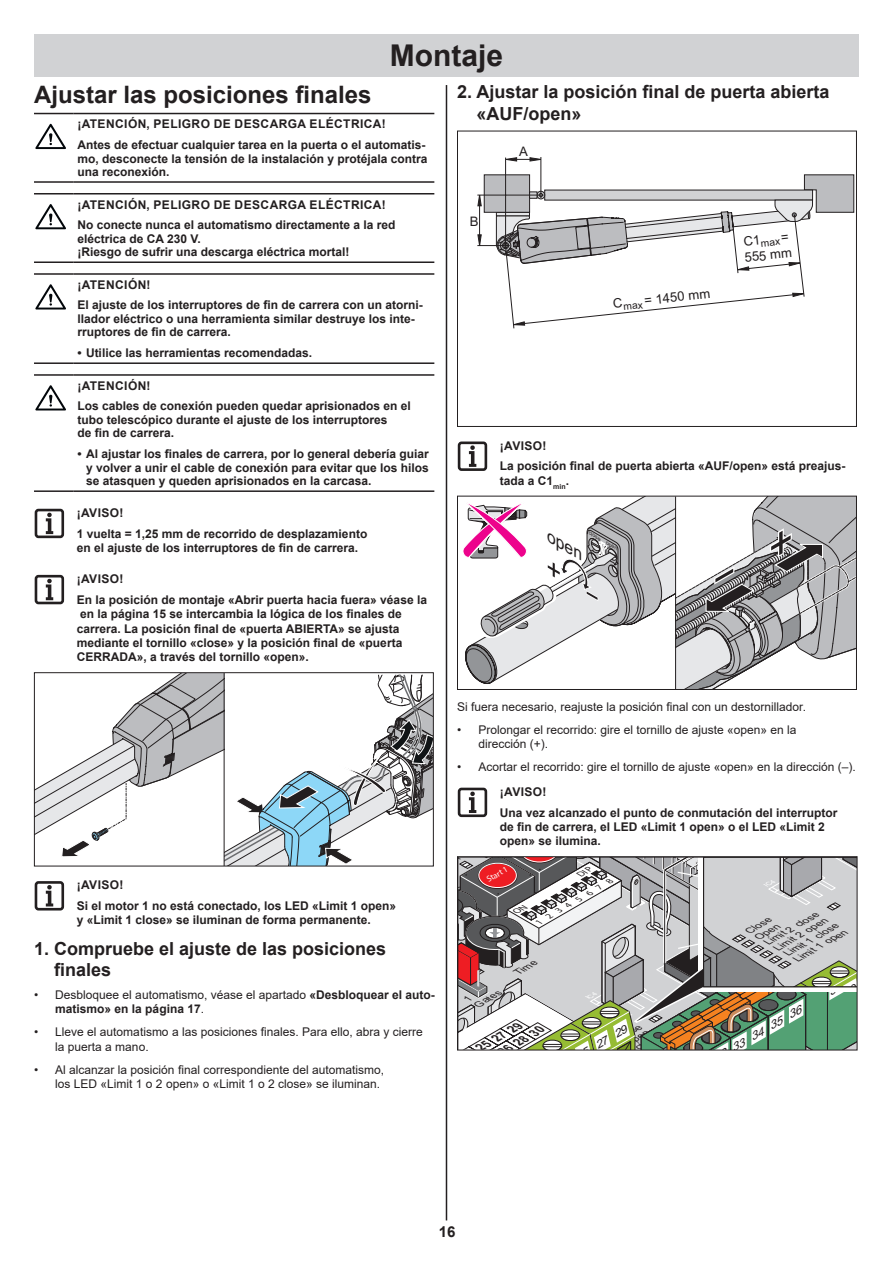
<style>
.page{position:relative;width:893px;height:1263px;background:#fff}
.page>*{position:absolute;margin:0;border:0;box-sizing:border-box;transform-origin:0 0}
.t1{font:700 30px "Arial";color:#231f20}
.t2{font:700 24px "Arial";color:#231f20}
.t3{font:700 18px/21.6px "Arial";color:#231f20}
.t4{font:italic 15.6px "Arial";color:#231f20;scale:1.16 1}
.t5{font:700 15px "Arial";color:#231f20}
.t6{font:13.05px "Arial";color:#231f20}
.t7{font:700 12px/20.7px "Arial";color:#231f20}
.t8{font:12px/14.4px "Arial";color:#231f20}
.t9{font:italic 700 11.4px "Arial";color:#231f20}
.t10{font:italic 10.8px "Arial";color:#231f20;scale:1.16 1}
.t11{font:italic 9.15px/9.1px "Arial";color:#231f20;scale:1.16 1}
.t12{font:8.4px "Myriad Pro";color:#fff}
.t13{font:italic 8.4px "Helvetica";color:#231f20;scale:1.16 1}
.t14{font:italic 5.1px "Arial";color:#231f20;scale:1.16 1}
.s1{font-weight:700}
</style>
<div class="page">
<div style="left:34px;top:34px;width:825px;height:43px;background:#d1d2d4"></div>
<hr style="left:446px;top:85px;width:1px;height:1135px;background:#231f20">
<hr style="left:73px;top:113px;width:361px;height:1px;background:#231f20">
<hr style="left:34px;top:113px;width:39px;height:1px;background:#231f20">
<hr style="left:34px;top:181px;width:39px;height:2px;background:#231f20">
<hr style="left:73px;top:181px;width:361px;height:2px;background:#231f20">
<hr style="left:73px;top:193px;width:361px;height:1px;background:#231f20">
<hr style="left:34px;top:193px;width:39px;height:1px;background:#231f20">
<hr style="left:34px;top:261px;width:39px;height:2px;background:#231f20">
<hr style="left:73px;top:261px;width:361px;height:2px;background:#231f20">
<hr style="left:73px;top:273px;width:361px;height:2px;background:#231f20">
<hr style="left:34px;top:273px;width:39px;height:2px;background:#231f20">
<hr style="left:34px;top:362px;width:39px;height:2px;background:#231f20">
<hr style="left:73px;top:362px;width:361px;height:2px;background:#231f20">
<hr style="left:73px;top:374px;width:361px;height:2px;background:#231f20">
<hr style="left:34px;top:374px;width:39px;height:2px;background:#231f20">
<hr style="left:34px;top:490px;width:39px;height:2px;background:#231f20">
<hr style="left:73px;top:490px;width:361px;height:2px;background:#231f20">
<svg style="left:34px;top:672px;width:400px;height:195px"></svg>
<svg style="left:457px;top:130px;width:400px;height:297px"></svg>
<svg style="left:457px;top:495px;width:400px;height:195px"></svg>
<svg style="left:35px;top:124px;width:31px;height:25px"></svg>
<svg style="left:35px;top:204px;width:31px;height:25px"></svg>
<svg style="left:35px;top:284px;width:31px;height:25px"></svg>
<svg style="left:35px;top:385px;width:31px;height:25px"></svg>
<div style="left:35px;top:509px;width:29px;height:29px;border:3px solid #231f20;border-radius:3px"></div>
<svg style="left:46px;top:513px;width:7px;height:21px"></svg>
<div style="left:35px;top:575px;width:29px;height:29px;border:3px solid #231f20;border-radius:3px"></div>
<svg style="left:46px;top:579px;width:7px;height:21px"></svg>
<div style="left:35px;top:881px;width:29px;height:29px;border:3px solid #231f20;border-radius:3px"></div>
<svg style="left:46px;top:885px;width:7px;height:21px"></svg>
<div style="left:458px;top:441px;width:29px;height:30px;border:3px solid #231f20;border-radius:3px"></div>
<svg style="left:469px;top:445px;width:7px;height:22px"></svg>
<div style="left:458px;top:788px;width:29px;height:29px;border:3px solid #231f20;border-radius:3px"></div>
<svg style="left:469px;top:792px;width:7px;height:21px"></svg>
<svg style="left:477px;top:157px;width:377px;height:172px"></svg>
<svg style="left:457px;top:857px;width:401px;height:194px;background:#a9aaa3"></svg>
<h1 class="t1" style="left:390px;top:35px;width:115px">Montaje</h1>
<h2 class="t2" style="left:34px;top:77px;width:339px">Ajustar las posiciones finales</h2>
<p class="t7" style="left:77px;top:114px;width:350px">¡ATENCIÓN, PELIGRO DE DESCARGA ELÉCTRICA!<br>Antes de efectuar cualquier tarea en la puerta o el automatis-</p>
<p class="t7" style="left:77px;top:152px;width:352px;line-height:13.5px">mo, desconecte la tensión de la instalación y protéjala contra una reconexión.</p>
<p class="t7" style="left:77px;top:194px;width:320px">¡ATENCIÓN, PELIGRO DE DESCARGA ELÉCTRICA!<br>No conecte nunca el automatismo directamente a la red</p>
<p class="t7" style="left:77px;top:232px;width:274px;line-height:13.5px">eléctrica de CA 230 V.<br>¡Riesgo de sufrir una descarga eléctrica mortal!</p>
<p class="t7" style="left:77px;top:274px;width:347px">¡ATENCIÓN!<br>El ajuste de los interruptores de fin de carrera con un atorni-</p>
<p class="t7" style="left:77px;top:312px;width:339px;line-height:13.5px">llador eléctrico o una herramienta similar destruye los inte&shy;rruptores de fin de carrera.</p>
<p class="t7" style="left:77px;top:343px;width:236px">• Utilice las herramientas recomendadas.</p>
<p class="t7" style="left:77px;top:375px;width:335px">¡ATENCIÓN!<br>Los cables de conexión pueden quedar aprisionados en el</p>
<p class="t7" style="left:77px;top:413px;width:312px;line-height:13.5px">tubo telescópico durante el ajuste de los interruptores de fin de carrera.</p>
<p class="t7" style="left:86px;top:447px;width:344px;line-height:13.5px;text-align:justify;text-indent:-9px">• Al ajustar los finales de carrera, por lo general debería guiar y volver a unir el cable de conexión para evitar que los hilos se atasquen y queden aprisionados en la carcasa.</p>
<p class="t7" style="left:77px;top:502px;width:292px">¡AVISO!<br>1 vuelta = 1,25 mm de recorrido de desplazamiento</p>
<p class="t7" style="left:77px;top:538px;width:283px">en el ajuste de los interruptores de fin de carrera.</p>
<p class="t7" style="left:77px;top:569px;width:352px">¡AVISO!<br>En la posición de montaje «Abrir puerta hacia fuera» véase la</p>
<p class="t7" style="left:77px;top:607px;width:327px;line-height:14.4px">en la página 15 se intercambia la lógica de los finales de carrera. La posición final de «puerta ABIERTA» se ajusta mediante el tornillo «close» y la posición final de «puerta CERRADA», a través del tornillo «open».</p>
<p class="t7" style="left:77px;top:875px;width:321px">¡AVISO!<br>Si el motor 1 no está conectado, los LED «Limit 1 open»</p>
<p class="t7" style="left:77px;top:910px;width:296px">y «Limit 1 close» se iluminan de forma permanente.</p>
<h3 class="t3" style="left:54px;top:938px;width:334px;text-indent:-20px">1. Compruebe el ajuste de las posiciones finales</h3>
<p class="t8" style="left:55px;top:987px;width:381px;text-indent:-21px">• Desbloquee el automatismo, véase el apartado <span class="s1">«Desbloquear el auto&shy;matismo» en la página 17</span>.</p>
<p class="t8" style="left:55px;top:1025px;width:369px;text-indent:-21px">• Lleve el automatismo a las posiciones finales. Para ello, abra y cierre la puerta a mano.</p>
<p class="t8" style="left:55px;top:1062px;width:330px;text-indent:-21px">• Al alcanzar la posición final correspondiente del automatismo, los LED «Limit 1 o 2 open» o «Limit 1 o 2 close» se iluminan.</p>
<h3 class="t3" style="left:476px;top:81px;width:355px;text-indent:-19px">2. Ajustar la posición final de puerta abierta «AUF/open»</h3>
<p class="t6" style="left:470px;top:212px;width:10px">B</p>
<p class="t6" style="left:519px;top:142px;width:10px">A</p>
<p class="t6" style="left:643px;top:291px;width:68px;rotate:-6deg">= 1450 mm</p>
<p class="t6" style="left:744px;top:249px;width:49px;rotate:-6deg">555 mm</p>
<p class="t7" style="left:500px;top:435px;width:347px">¡AVISO!<br>La posición final de puerta abierta «AUF/open» está preajus-</p>
<p class="t7" style="left:500px;top:470px;width:71px">tada a C1<sub>min</sub>.</p>
<p class="t14" style="left:591px;top:530px;width:13px;rotate:30deg">close</p>
<h3 class="t4" style="left:555px;top:527px;width:36px;rotate:30deg">open</h3>
<p class="t14" style="left:609px;top:539px;width:13px;rotate:30deg">open</p>
<p class="t8" style="left:457px;top:699px;width:350px">Si fuera necesario, reajuste la posición final con un destornillador.</p>
<p class="t8" style="left:478px;top:722px;width:320px;text-indent:-21px">• Prolongar el recorrido: gire el tornillo de ajuste «open» en la dirección (+).</p>
<p class="t8" style="left:457px;top:759px;width:400px">• Acortar el recorrido: gire el tornillo de ajuste «open» en la dirección (–).</p>
<p class="t7" style="left:500px;top:781px;width:339px">¡AVISO!<br>Una vez alcanzado el punto de conmutación del interruptor</p>
<p class="t7" style="left:500px;top:820px;width:326px;line-height:14.4px">de fin de carrera, el LED «Limit 1 open» o el LED «Limit 2 open» se ilumina.</p>
<p class="t12" style="left:485px;top:875px;width:24px;rotate:-31deg">Start 1</p>
<p class="t13" style="left:555px;top:906px;width:36px;rotate:-30deg">3456</p>
<p class="t11" style="left:475px;top:1001px;width:26px;rotate:-30deg">Gates</p>
<p class="t11" style="left:515px;top:968px;width:21px;rotate:-30deg">Time</p>
<p class="t9" style="left:466px;top:1047px;width:62px;rotate:-30deg">3 25 27 29</p>
<p class="t10" style="left:573px;top:1050px;width:50px;rotate:-30deg">25 27 29</p>
<p class="t11" style="left:618px;top:1034px;width:26px;line-height:8.6px;text-align:center;rotate:-30deg">close open</p>
<p class="t9" style="left:498px;top:1044px;width:51px;rotate:-30deg">26 28 30</p>
<p class="t11" style="left:583px;top:1043px;width:28px;text-indent:-5px;rotate:-30deg">Open<br>Limit 2</p>
<p class="t11" style="left:795px;top:921px;width:23px;rotate:-30deg">close</p>
<p class="t11" style="left:746px;top:927px;width:25px;rotate:-30deg">Close</p>
<p class="t11" style="left:805px;top:926px;width:22px;rotate:-30deg">open</p>
<p class="t11" style="left:815px;top:932px;width:23px;rotate:-30deg">close</p>
<p class="t11" style="left:755px;top:933px;width:24px;rotate:-30deg">Open</p>
<p class="t11" style="left:765px;top:938px;width:28px;rotate:-30deg">Limit 2</p>
<p class="t11" style="left:825px;top:937px;width:22px;rotate:-30deg">open</p>
<p class="t11" style="left:775px;top:944px;width:28px;rotate:-30deg">Limit 2</p>
<p class="t11" style="left:784px;top:949px;width:28px;rotate:-30deg">Limit 1</p>
<p class="t11" style="left:794px;top:955px;width:28px;rotate:-30deg">Limit 1</p>
<p class="t5" style="left:439px;top:1221px;width:18px">16</p>
</div>
